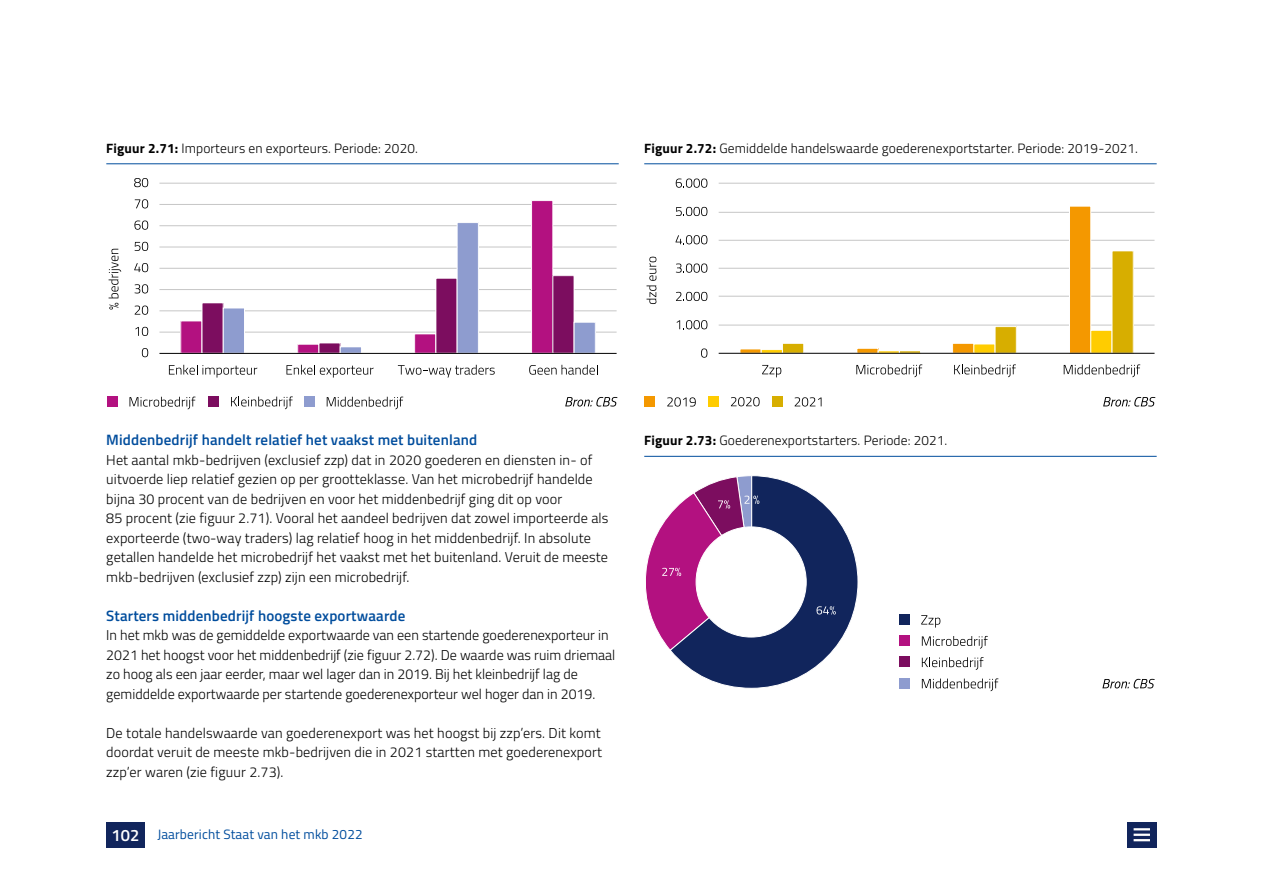
<style>
.page{position:relative;width:1263px;height:893px;background:#fff}
.page>*{position:absolute;margin:0;border:0;box-sizing:border-box;transform-origin:0 0}
.H4_Tussenkop{font:600 15px "Titillium Web";letter-spacing:.01em;color:#004d9d}
.Plat{font:300 14.25px/19.5px "Titillium Web";letter-spacing:.01em;color:#000}
.t1{font:300 13.5px "Titillium Web";letter-spacing:.01em;color:#000}
.t2{font:13.5px "Titillium Web";letter-spacing:.01em;color:#004d9d}
.s1{font-weight:700}
.s2{font-weight:600;font-size:16.5px;color:#fff}
</style>
<div class="page">
<hr style="left:106px;top:163px;width:513px;height:1px;background:#004d9d">
<hr style="left:644px;top:163px;width:513px;height:1px;background:#004d9d">
<hr style="left:644px;top:456px;width:513px;height:1px;background:#004d9d">
<hr style="left:159px;top:183px;width:458px;height:1px;background:#c6c6c6">
<hr style="left:159px;top:204px;width:458px;height:1px;background:#c6c6c6">
<hr style="left:159px;top:225px;width:458px;height:1px;background:#c6c6c6">
<hr style="left:159px;top:247px;width:458px;height:1px;background:#c6c6c6">
<hr style="left:159px;top:268px;width:458px;height:1px;background:#c6c6c6">
<hr style="left:159px;top:289px;width:458px;height:1px;background:#c6c6c6">
<hr style="left:159px;top:310px;width:458px;height:1px;background:#c6c6c6">
<hr style="left:159px;top:332px;width:458px;height:1px;background:#c6c6c6">
<svg style="left:529px;top:365px;width:69px;height:10px"></svg>
<svg style="left:169px;top:365px;width:88px;height:13px"></svg>
<svg style="left:286px;top:365px;width:88px;height:13px"></svg>
<svg style="left:398px;top:365px;width:97px;height:13px"></svg>
<div style="left:107px;top:396px;width:10px;height:10px;background:#b31180"></div>
<div style="left:208px;top:396px;width:11px;height:10px;background:#7c0d5f"></div>
<div style="left:304px;top:396px;width:11px;height:10px;background:#8e9ccf"></div>
<svg style="left:129px;top:397px;width:66px;height:12px"></svg>
<svg style="left:231px;top:396px;width:62px;height:13px"></svg>
<svg style="left:327px;top:397px;width:76px;height:12px"></svg>
<svg style="left:142px;top:348px;width:6px;height:9px"></svg>
<svg style="left:135px;top:327px;width:13px;height:9px"></svg>
<svg style="left:135px;top:306px;width:13px;height:9px"></svg>
<svg style="left:135px;top:284px;width:13px;height:9px"></svg>
<svg style="left:134px;top:263px;width:14px;height:9px"></svg>
<svg style="left:135px;top:242px;width:13px;height:9px"></svg>
<svg style="left:134px;top:221px;width:14px;height:9px"></svg>
<svg style="left:135px;top:199px;width:13px;height:9px"></svg>
<svg style="left:134px;top:178px;width:14px;height:9px"></svg>
<svg style="left:109px;top:249px;width:12px;height:60px"></svg>
<svg style="left:565px;top:397px;width:52px;height:10px"></svg>
<div style="left:531px;top:201px;width:22px;height:152px;background:#b31180"></div>
<div style="left:531px;top:200px;width:22px;height:154px;border:1px solid #fff"></div>
<div style="left:553px;top:276px;width:21px;height:77px;background:#7c0d5f"></div>
<div style="left:574px;top:322px;width:21px;height:31px;background:#8e9ccf"></div>
<div style="left:574px;top:322px;width:22px;height:32px;border:1px solid #fff"></div>
<div style="left:415px;top:334px;width:21px;height:19px;background:#b31180"></div>
<div style="left:414px;top:333px;width:22px;height:21px;border:1px solid #fff"></div>
<div style="left:436px;top:278px;width:21px;height:75px;background:#7c0d5f"></div>
<div style="left:435px;top:278px;width:22px;height:76px;border:1px solid #fff"></div>
<div style="left:457px;top:223px;width:21px;height:130px;background:#8e9ccf"></div>
<div style="left:457px;top:222px;width:22px;height:132px;border:1px solid #fff"></div>
<div style="left:181px;top:321px;width:21px;height:32px;background:#b31180"></div>
<div style="left:180px;top:321px;width:22px;height:33px;border:1px solid #fff"></div>
<div style="left:202px;top:303px;width:21px;height:50px;background:#7c0d5f"></div>
<div style="left:223px;top:308px;width:21px;height:45px;background:#8e9ccf"></div>
<div style="left:223px;top:308px;width:22px;height:46px;border:1px solid #fff"></div>
<div style="left:298px;top:344px;width:21px;height:9px;background:#b31180"></div>
<div style="left:297px;top:344px;width:22px;height:10px;border:1px solid #fff"></div>
<div style="left:319px;top:343px;width:21px;height:10px;background:#7c0d5f"></div>
<div style="left:340px;top:347px;width:21px;height:6px;background:#8e9ccf"></div>
<div style="left:340px;top:346px;width:22px;height:8px;border:1px solid #fff"></div>
<hr style="left:159px;top:353px;width:458px;height:1px;background:#000">
<hr style="left:719px;top:325px;width:435px;height:1px;background:#c6c6c6">
<hr style="left:719px;top:296px;width:435px;height:1px;background:#c6c6c6">
<hr style="left:719px;top:268px;width:435px;height:1px;background:#c6c6c6">
<hr style="left:719px;top:240px;width:435px;height:1px;background:#c6c6c6">
<hr style="left:719px;top:212px;width:435px;height:1px;background:#c6c6c6">
<hr style="left:719px;top:183px;width:435px;height:1px;background:#c6c6c6">
<svg style="left:1064px;top:364px;width:76px;height:13px"></svg>
<svg style="left:762px;top:365px;width:19px;height:12px"></svg>
<svg style="left:856px;top:364px;width:66px;height:13px"></svg>
<svg style="left:954px;top:364px;width:62px;height:13px"></svg>
<div style="left:645px;top:396px;width:10px;height:10px;background:#f49800"></div>
<div style="left:708px;top:396px;width:11px;height:10px;background:#fc0"></div>
<div style="left:772px;top:396px;width:11px;height:10px;background:#d7ae00"></div>
<svg style="left:667px;top:397px;width:29px;height:10px"></svg>
<svg style="left:731px;top:397px;width:29px;height:9px"></svg>
<svg style="left:795px;top:397px;width:26px;height:9px"></svg>
<svg style="left:701px;top:348px;width:6px;height:10px"></svg>
<svg style="left:676px;top:320px;width:31px;height:9px"></svg>
<svg style="left:676px;top:292px;width:31px;height:9px"></svg>
<svg style="left:676px;top:264px;width:31px;height:9px"></svg>
<svg style="left:675px;top:235px;width:32px;height:9px"></svg>
<svg style="left:676px;top:207px;width:31px;height:9px"></svg>
<svg style="left:676px;top:179px;width:31px;height:9px"></svg>
<svg style="left:646px;top:257px;width:10px;height:47px"></svg>
<svg style="left:1103px;top:397px;width:52px;height:10px"></svg>
<div style="left:1069px;top:206px;width:22px;height:147px;background:#f49800"></div>
<div style="left:1069px;top:206px;width:22px;height:148px;border:1px solid #fff"></div>
<div style="left:1091px;top:330px;width:21px;height:23px;background:#fc0"></div>
<div style="left:1112px;top:251px;width:21px;height:102px;background:#d7ae00"></div>
<div style="left:1112px;top:250px;width:22px;height:104px;border:1px solid #fff"></div>
<div style="left:952px;top:343px;width:22px;height:10px;background:#f49800"></div>
<div style="left:952px;top:343px;width:22px;height:11px;border:1px solid #fff"></div>
<div style="left:974px;top:344px;width:21px;height:9px;background:#fc0"></div>
<div style="left:995px;top:327px;width:21px;height:26px;background:#d7ae00"></div>
<div style="left:995px;top:326px;width:22px;height:28px;border:1px solid #fff"></div>
<div style="left:857px;top:348px;width:21px;height:5px;background:#f49800"></div>
<div style="left:856px;top:348px;width:22px;height:6px;border:1px solid #fff"></div>
<div style="left:878px;top:350px;width:22px;height:4px;border:1px solid #fff"></div>
<div style="left:899px;top:350px;width:22px;height:4px;border:1px solid #fff"></div>
<svg style="left:740px;top:349px;width:21px;height:4px"></svg>
<hr style="left:761px;top:350px;width:21px;height:3px;background:#fc0">
<div style="left:761px;top:349px;width:22px;height:5px;border:1px solid #fff"></div>
<div style="left:782px;top:343px;width:22px;height:10px;background:#d7ae00"></div>
<div style="left:782px;top:343px;width:22px;height:11px;border:1px solid #fff"></div>
<hr style="left:719px;top:353px;width:435px;height:1px;background:#000">
<svg style="left:922px;top:678px;width:76px;height:13px"></svg>
<svg style="left:922px;top:657px;width:61px;height:13px"></svg>
<svg style="left:922px;top:636px;width:66px;height:13px"></svg>
<svg style="left:921px;top:615px;width:19px;height:13px"></svg>
<svg style="left:1102px;top:679px;width:53px;height:9px"></svg>
<div style="left:899px;top:656px;width:11px;height:11px;background:#7c0d5f"></div>
<div style="left:899px;top:678px;width:11px;height:10px;background:#8e9ccf"></div>
<div style="left:899px;top:614px;width:11px;height:10px;background:#11255c"></div>
<div style="left:899px;top:635px;width:11px;height:11px;background:#b31180"></div>
<svg style="left:645px;top:475px;width:213px;height:214px"></svg>
<div style="left:106px;top:822px;width:39px;height:25px;background:#11255c"></div>
<div style="left:1127px;top:822px;width:30px;height:25px;background:#11255c"></div>
<svg style="left:1133px;top:828px;width:17px;height:13px"></svg>
<p class="t1" style="left:106px;top:138px;width:313px"><span class="s1">Figuur 2.71:</span> Importeurs en exporteurs. Periode: 2020.</p>
<p class="t1" style="left:644px;top:138px;width:495px"><span class="s1">Figuur 2.72:</span> Gemiddelde handelswaarde goederenexportstarter. Periode: 2019-2021.</p>
<p class="H4_Tussenkop" style="left:106px;top:429px;width:372px">Middenbedrijf handelt relatief het vaakst met buitenland</p>
<p class="Plat" style="left:106px;top:449px;width:504px">Het aantal mkb-bedrijven (exclusief zzp) dat in 2020 goederen en diensten in- of uitvoerde liep relatief gezien op per grootteklasse. Van het microbedrijf handelde bijna 30 procent van de bedrijven en voor het middenbedrijf ging dit op voor<br>85 procent (zie figuur 2.71). Vooral het aandeel bedrijven dat zowel importeerde als exporteerde (two-way traders) lag relatief hoog in het middenbedrijf. In absolute getallen handelde het microbedrijf het vaakst met het buitenland. Veruit de meeste mkb-bedrijven (exclusief zzp) zijn een microbedrijf.</p>
<p class="H4_Tussenkop" style="left:106px;top:604px;width:301px">Starters middenbedrijf hoogste exportwaarde</p>
<p class="Plat" style="left:106px;top:625px;width:511px">In het mkb was de gemiddelde exportwaarde van een startende goederenexporteur in 2021 het hoogst voor het middenbedrijf (zie figuur 2.72). De waarde was ruim driemaal zo hoog als een jaar eerder, maar wel lager dan in 2019. Bij het kleinbedrijf lag de gemiddelde exportwaarde per startende goederenexporteur wel hoger dan in 2019.</p>
<p class="Plat" style="left:106px;top:722px;width:497px;text-align:justify">De totale handelswaarde van goederenexport was het hoogst bij zzp’ers. Dit komt doordat veruit de meeste mkb-bedrijven die in 2021 startten met goederenexport zzp’er waren (zie figuur 2.73).</p>
<p class="t2" style="left:111px;top:825px;width:253px"><span class="s2">102</span> Jaarbericht Staat van het mkb 2022</p>
<p class="t1" style="left:644px;top:431px;width:305px"><span class="s1">Figuur 2.73:</span> Goederenexportstarters. Periode: 2021.</p>
</div>
